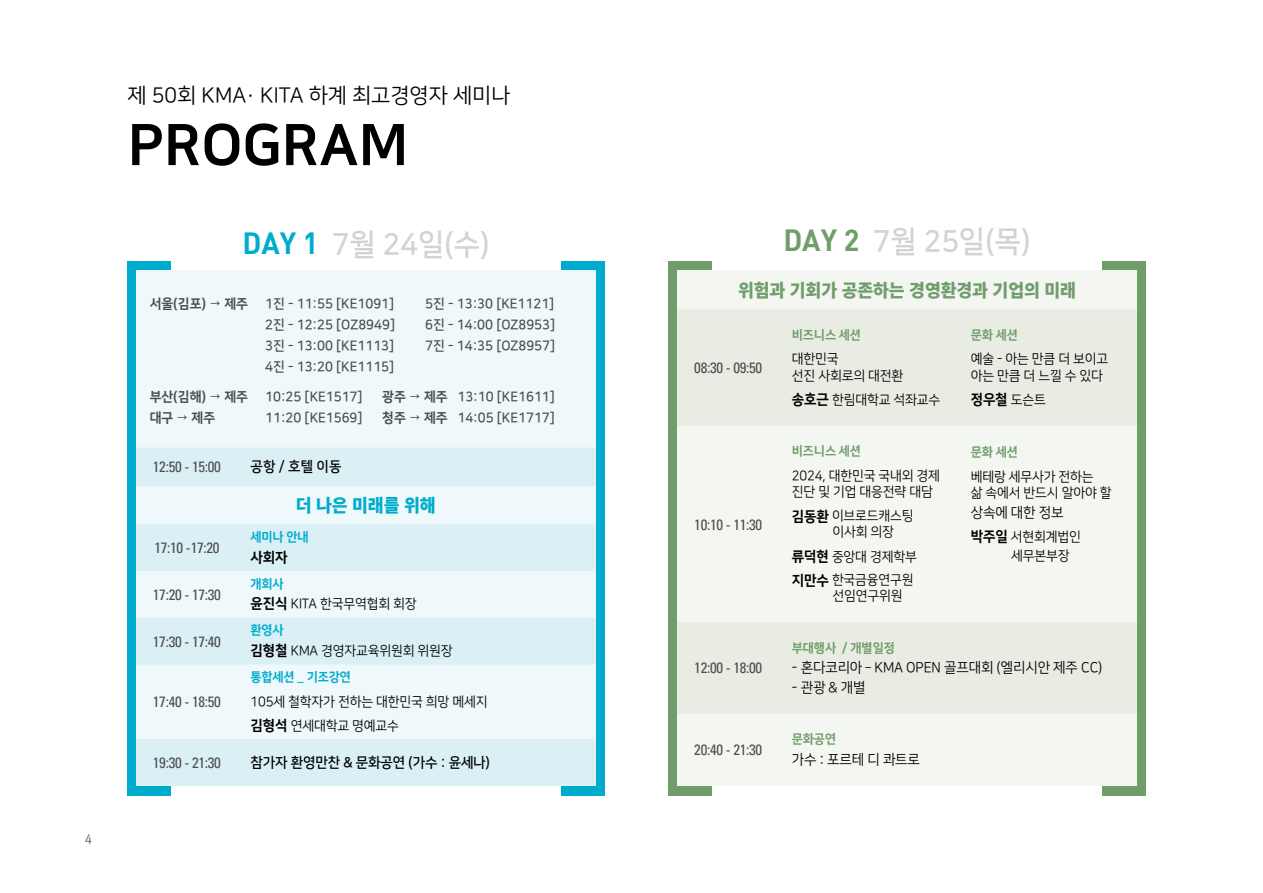
<style>
.page{position:relative;width:1263px;height:893px;background:#fff}
.page>*{position:absolute;margin:0;border:0;box-sizing:border-box;transform-origin:0 0}
.t1{font:57px "Nanum Square OTFEB";color:#000}
.t2{font:30px "Nanum Square OTFB";color:#d1d3d4;scale:.96 1}
.t3{font:21px "Nanum Square OTFR";color:#000}
.t4{font:900 18px "Noto Sans CJ Kkr";letter-spacing:-.01em;color:#719d6b;scale:.96 1}
.t5{font:900 18px "Noto Sans CJ Kkr";letter-spacing:-.01em;color:#00accd;scale:.96 1}
.t6{font:condensed 15px "Univers";letter-spacing:-.02em;color:#4d4d4f}
.t7{font:14.25px "Nanum Square OTFR";letter-spacing:-.01em;color:#000;scale:.96 1}
.t8{font:14.25px "Nanum Square OTFB";letter-spacing:-.01em;color:#000;scale:.96 1}
.t9{font:14.25px "Nanum Square OTFEB";letter-spacing:-.01em;color:#000;scale:.96 1}
.t10{font:13.5px/23.7px "Nanum Square OTFR";letter-spacing:-.01em;color:#000;scale:.96 1}
.t11{font:13.5px/21px "Nanum Square OTFB";color:#4d4d4f;text-align:justify;scale:.96 1}
.t12{font:13.5px "Nanum Square OTFEB";color:#4d4d4f;scale:.96 1}
.t13{font:12.75px "Nanum Square OTFEB";letter-spacing:-.01em;color:#719d6b;scale:.96 1}
.t14{font:12.75px "Nanum Square OTFEB";letter-spacing:-.01em;color:#00accd;scale:.96 1}
.t15{font:12px "Rix Go R";color:#4d4d4f;scale:.95 1}
.s1{font-family:"Dinbol";color:#00accd}
.s2{font-family:"Dinbol";color:#719d6b}
.s3{font-family:"Nanum Square OTFEB"}
.s4{font-family:"Nanum Square OTFEB";font-size:14.25px}
.s5{font-family:"Nanum Square OTFR";font-size:13.5px}
</style>
<div class="page">
<div style="left:128px;top:261px;width:43px;height:534px;background:#00accd"></div>
<div style="left:668px;top:261px;width:44px;height:534px;background:#719d6b"></div>
<div style="left:561px;top:261px;width:44px;height:534px;background:#00accd"></div>
<div style="left:1102px;top:261px;width:43px;height:534px;background:#719d6b"></div>
<div style="left:136px;top:271px;width:459px;height:515px;background:#eff8fa"></div>
<div style="left:677px;top:271px;width:460px;height:515px;background:#f4f6f2"></div>
<svg style="left:136px;top:448px;width:459px;height:338px;fill:#daf0f5"></svg>
<svg style="left:678px;top:310px;width:459px;height:404px;fill:#e8ece3"></svg>
<p class="t15" style="left:85px;top:831px;width:9px">4</p>
<h3 class="t3" style="left:128px;top:84px;width:384px">제 50회 KMA· KITA 하계 최고경영자 세미나</h3>
<h1 class="t1" style="left:128px;top:114px;width:235px">PROGRAM</h1>
<h2 class="t2" style="left:242px;top:228px;width:259px"><span class="s1">DAY 1</span> 7월 24일(수)</h2>
<h2 class="t2" style="left:783px;top:226px;width:259px"><span class="s2">DAY 2</span> 7월 25일(목)</h2>
<p class="t12" style="left:150px;top:296px;width:104px">서울(김포) → 제주</p>
<p class="t11" style="left:265px;top:293px;width:137px">1진 - 11:55 [KE1091] 2진 - 12:25 [OZ8949] 3진 - 13:00 [KE1113] 4진 - 13:20 [KE1115]</p>
<p class="t11" style="left:425px;top:293px;width:137px">5진 - 13:30 [KE1121] 6진 - 14:00 [OZ8953] 7진 - 14:35 [OZ8957]</p>
<p class="t12" style="left:150px;top:390px;width:104px">부산(김해) → 제주</p>
<p class="t11" style="left:265px;top:387px;width:103px">10:25 [KE1517]</p>
<p class="t12" style="left:150px;top:411px;width:70px">대구 → 제주</p>
<p class="t11" style="left:265px;top:408px;width:103px">11:20 [KE1569]</p>
<p class="t11" style="left:382px;top:387px;width:181px"><span class="s3">광주 → 제주</span> 13:10 [KE1611] <span class="s3">청주 → 제주</span> 14:05 [KE1717]</p>
<p class="t6" style="left:153px;top:457px;width:69px">12:50 - 15:00</p>
<p class="t8" style="left:251px;top:459px;width:96px">공항 / 호텔 이동</p>
<h3 class="t5" style="left:296px;top:495px;width:147px">더 나은 미래를 위해</h3>
<p class="t6" style="left:154px;top:538px;width:66px">17:10 -17:20</p>
<p class="t14" style="left:251px;top:530px;width:62px">세미나 안내</p>
<p class="t9" style="left:251px;top:549px;width:40px">사회자</p>
<p class="t6" style="left:153px;top:585px;width:69px">17:20 - 17:30</p>
<p class="t6" style="left:153px;top:632px;width:69px">17:30 - 17:40</p>
<p class="t6" style="left:153px;top:692px;width:69px">17:40 - 18:50</p>
<p class="t14" style="left:251px;top:577px;width:36px">개회사</p>
<p class="t10" style="left:251px;top:592px;width:174px"><span class="s4">윤진식</span> KITA 한국무역협회 회장</p>
<p class="t14" style="left:251px;top:623px;width:36px">환영사</p>
<p class="t10" style="left:251px;top:639px;width:212px"><span class="s4">김형철</span> KMA 경영자교육위원회 위원장</p>
<p class="t14" style="left:251px;top:670px;width:106px">통합세션 _ 기조강연</p>
<p class="t10" style="left:251px;top:690px;width:248px">105세 철학자가 전하는 대한민국 희망 메세지 <span class="s4">김형석</span> 연세대학교 명예교수</p>
<p class="t6" style="left:153px;top:753px;width:69px">19:30 - 21:30</p>
<p class="t8" style="left:251px;top:755px;width:251px">참가자 환영만찬 &amp; 문화공연 (가수 : 윤세나)</p>
<h3 class="t4" style="left:738px;top:280px;width:354px">위험과 기회가 공존하는 경영환경과 기업의 미래</h3>
<p class="t6" style="left:694px;top:358px;width:69px">08:30 - 09:50</p>
<p class="t6" style="left:694px;top:515px;width:69px">10:10 - 11:30</p>
<p class="t6" style="left:694px;top:659px;width:69px">12:00 - 18:00</p>
<p class="t6" style="left:694px;top:740px;width:69px">20:40 - 21:30</p>
<p class="t13" style="left:792px;top:328px;width:74px">비즈니스 세션</p>
<p class="t10" style="left:792px;top:351px;width:117px;line-height:16.5px">대한민국<br>선진 사회로의 대전환</p>
<p class="t10" style="left:792px;top:388px;width:156px"><span class="s4">송호근</span> 한림대학교 석좌교수</p>
<p class="t13" style="left:792px;top:444px;width:74px">비즈니스 세션</p>
<p class="t10" style="left:792px;top:467px;width:156px;line-height:16.5px">2024, 대한민국 국내외 경제 진단 및 기업 대응전략 대담</p>
<p class="t10" style="left:832px;top:508px;width:86px;line-height:16px;text-indent:-40px"><span class="s4">김동환</span> 이브로드캐스팅 이사회 의장</p>
<p class="t10" style="left:792px;top:545px;width:132px"><span class="s4">류덕현</span> 중앙대 경제학부 <span class="s4">지만수</span> 한국금융연구원</p>
<p class="t10" style="left:832px;top:585px;width:75px">선임연구위원</p>
<p class="t13" style="left:971px;top:328px;width:51px">문화 세션</p>
<p class="t10" style="left:971px;top:351px;width:145px;line-height:16.8px">예술 - 아는 만큼 더 보이고 아는 만큼 더 느낄 수 있다</p>
<p class="t9" style="left:971px;top:392px;width:80px">정우철 <span class="s5">도슨트</span></p>
<p class="t13" style="left:971px;top:445px;width:51px">문화 세션</p>
<p class="t10" style="left:971px;top:468px;width:148px;line-height:16.8px">베테랑 세무사가 전하는<br>삶 속에서 반드시 알아야 할</p>
<p class="t7" style="left:971px;top:505px;width:98px">상속에 대한 정보</p>
<p class="t10" style="left:1011px;top:527px;width:74px;line-height:19.2px;text-indent:-40px"><span class="s4">박주일</span> 서현회계법인 세무본부장</p>
<p class="t13" style="left:792px;top:641px;width:109px">부대행사 / 개별일정</p>
<p class="t7" style="left:792px;top:660px;width:325px">- 혼다코리아 – KMA OPEN 골프대회 (엘리시안 제주 CC)</p>
<p class="t7" style="left:792px;top:680px;width:78px">- 관광 &amp; 개별</p>
<p class="t13" style="left:792px;top:732px;width:48px">문화공연</p>
<p class="t7" style="left:792px;top:752px;width:135px">가수 : 포르테 디 콰트로</p>
</div>
